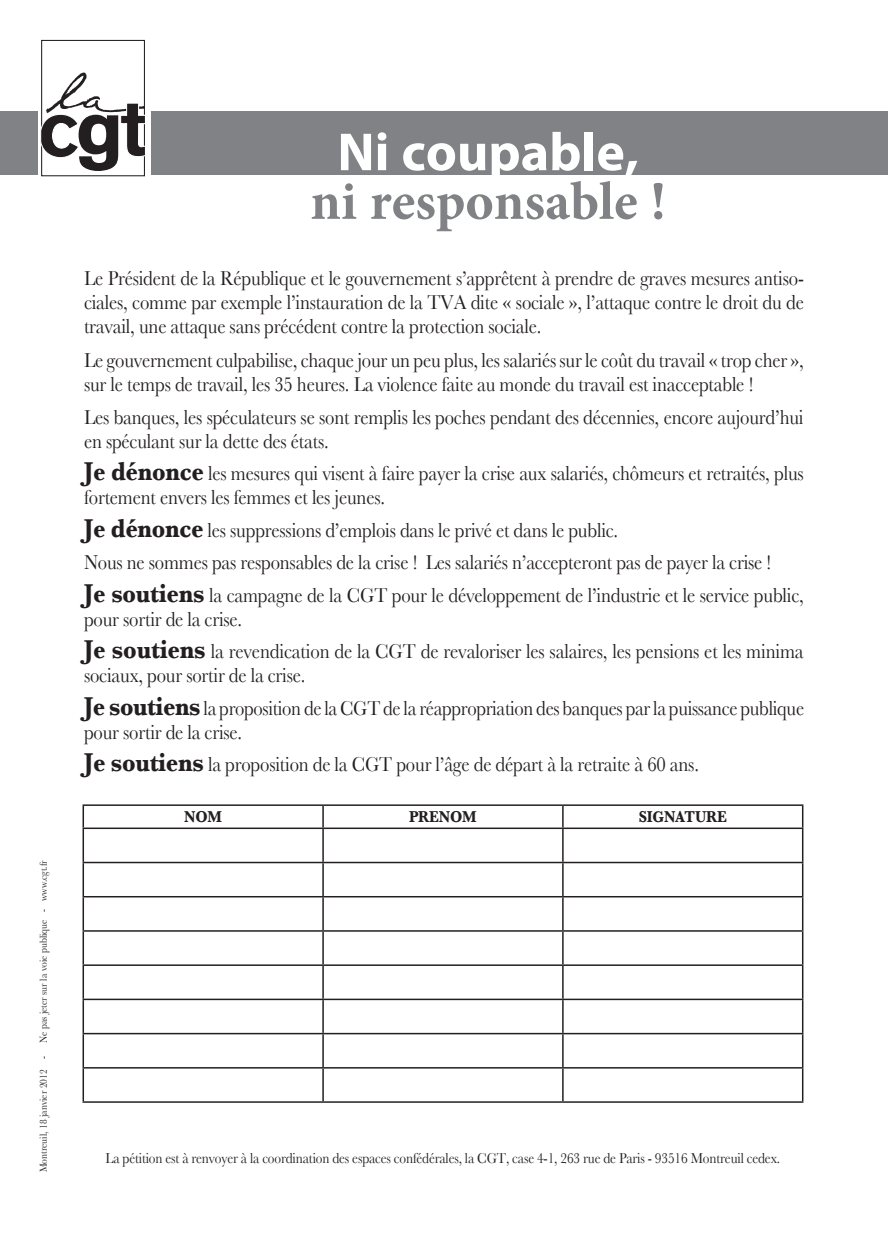
<style>
.page{position:relative;width:888px;height:1258px;background:#fff}
.page>*{position:absolute;margin:0;border:0;box-sizing:border-box;transform-origin:0 0}
.t1{font:700 54px "Minion Pro";color:#808285}
.t2{font:700 54px "Myriad Pro";color:#fff}
.texte{font:21px/24px "Baskerville";letter-spacing:-.01em;color:#231f20;scale:.89 1}
.txt_fin{font:700 16.5px "Baskerville";letter-spacing:-.01em;color:#231f20;scale:.89 1}
.texte-2{font:15px "Baskerville";letter-spacing:-.01em;color:#231f20;scale:.89 1}
.t3{font:10.5px "Baskerville";color:#231f20;scale:.9 1}
.s1{font-weight:700;font-size:27px}
</style>
<div class="page">
<div style="left:0;top:111px;width:888px;height:64px;background:#808285"></div>
<div style="left:38px;top:37px;width:113px;height:142px;background:linear-gradient(to right,#f5f4f5,#f6f5f6)"></div>
<svg style="left:40px;top:40px;width:106px;height:136px"></svg>
<hr style="left:83px;top:804px;width:240px;height:2px;background:#231f20">
<svg style="left:83px;top:806px;width:1px;height:21px"></svg>
<hr style="left:323px;top:804px;width:240px;height:2px;background:#231f20">
<hr style="left:322px;top:806px;width:2px;height:21px;background:#231f20">
<hr style="left:563px;top:804px;width:240px;height:2px;background:#231f20">
<hr style="left:562px;top:806px;width:2px;height:21px;background:#231f20">
<svg style="left:802px;top:806px;width:1px;height:21px"></svg>
<hr style="left:83px;top:827px;width:240px;height:2px;background:#231f20">
<hr style="left:83px;top:829px;width:1px;height:33px;background:#231f20">
<hr style="left:323px;top:827px;width:240px;height:2px;background:#231f20">
<hr style="left:322px;top:829px;width:2px;height:33px;background:#231f20">
<hr style="left:563px;top:827px;width:240px;height:2px;background:#231f20">
<hr style="left:562px;top:829px;width:2px;height:33px;background:#231f20">
<hr style="left:802px;top:829px;width:1px;height:33px;background:#231f20">
<hr style="left:83px;top:862px;width:240px;height:1px;background:#231f20">
<hr style="left:83px;top:863px;width:1px;height:33px;background:#231f20">
<hr style="left:323px;top:862px;width:240px;height:1px;background:#231f20">
<hr style="left:322px;top:863px;width:2px;height:33px;background:#231f20">
<hr style="left:563px;top:862px;width:240px;height:1px;background:#231f20">
<hr style="left:562px;top:863px;width:2px;height:33px;background:#231f20">
<hr style="left:802px;top:863px;width:1px;height:33px;background:#231f20">
<hr style="left:83px;top:896px;width:240px;height:1px;background:#231f20">
<hr style="left:83px;top:897px;width:1px;height:33px;background:#231f20">
<hr style="left:323px;top:896px;width:240px;height:1px;background:#231f20">
<hr style="left:322px;top:897px;width:2px;height:33px;background:#231f20">
<hr style="left:563px;top:896px;width:240px;height:1px;background:#231f20">
<hr style="left:562px;top:897px;width:2px;height:33px;background:#231f20">
<hr style="left:802px;top:897px;width:1px;height:33px;background:#231f20">
<hr style="left:83px;top:930px;width:240px;height:2px;background:#231f20">
<hr style="left:83px;top:932px;width:1px;height:32px;background:#231f20">
<hr style="left:323px;top:930px;width:240px;height:2px;background:#231f20">
<hr style="left:322px;top:932px;width:2px;height:32px;background:#231f20">
<hr style="left:563px;top:930px;width:240px;height:2px;background:#231f20">
<hr style="left:562px;top:932px;width:2px;height:32px;background:#231f20">
<hr style="left:802px;top:932px;width:1px;height:32px;background:#231f20">
<hr style="left:83px;top:964px;width:240px;height:2px;background:#231f20">
<hr style="left:83px;top:966px;width:1px;height:32px;background:#231f20">
<hr style="left:323px;top:964px;width:240px;height:2px;background:#231f20">
<hr style="left:322px;top:966px;width:2px;height:32px;background:#231f20">
<hr style="left:563px;top:964px;width:240px;height:2px;background:#231f20">
<hr style="left:562px;top:966px;width:2px;height:32px;background:#231f20">
<hr style="left:802px;top:966px;width:1px;height:32px;background:#231f20">
<hr style="left:83px;top:998px;width:240px;height:2px;background:#231f20">
<hr style="left:83px;top:1000px;width:1px;height:33px;background:#231f20">
<hr style="left:323px;top:998px;width:240px;height:2px;background:#231f20">
<hr style="left:322px;top:1000px;width:2px;height:33px;background:#231f20">
<hr style="left:563px;top:998px;width:240px;height:2px;background:#231f20">
<hr style="left:562px;top:1000px;width:2px;height:33px;background:#231f20">
<hr style="left:802px;top:1000px;width:1px;height:33px;background:#231f20">
<hr style="left:83px;top:1033px;width:240px;height:1px;background:#231f20">
<hr style="left:83px;top:1034px;width:1px;height:33px;background:#231f20">
<hr style="left:323px;top:1033px;width:240px;height:1px;background:#231f20">
<hr style="left:322px;top:1034px;width:2px;height:33px;background:#231f20">
<hr style="left:563px;top:1033px;width:240px;height:1px;background:#231f20">
<hr style="left:562px;top:1034px;width:2px;height:33px;background:#231f20">
<hr style="left:802px;top:1034px;width:1px;height:33px;background:#231f20">
<hr style="left:83px;top:1067px;width:240px;height:1px;background:#231f20">
<hr style="left:83px;top:1068px;width:1px;height:33px;background:#231f20">
<hr style="left:323px;top:1067px;width:240px;height:1px;background:#231f20">
<hr style="left:322px;top:1068px;width:2px;height:33px;background:#231f20">
<hr style="left:563px;top:1067px;width:240px;height:1px;background:#231f20">
<hr style="left:562px;top:1068px;width:2px;height:33px;background:#231f20">
<hr style="left:802px;top:1068px;width:1px;height:33px;background:#231f20">
<hr style="left:83px;top:1101px;width:240px;height:2px;background:#231f20">
<hr style="left:323px;top:1101px;width:240px;height:2px;background:#231f20">
<hr style="left:563px;top:1101px;width:240px;height:2px;background:#231f20">
<p class="t3" style="left:37px;top:1172px;width:348px;rotate:-90deg">Montreuil, 18 janvier 2012 - Ne pas jeter sur la voie publique - www.cgt.fr</p>
<p class="t2" style="left:337px;top:117px;width:303px">Ni coupable,</p>
<p class="t1" style="left:310px;top:163px;width:357px">ni responsable !</p>
<p class="texte" style="left:84px;top:266px;width:810px;text-align:justify">Le Président de la République et le gouvernement s’apprêtent à prendre de graves mesures antiso&shy;ciales, comme par exemple l’instauration de la TVA dite « sociale », l’attaque contre le droit du de travail, une attaque sans précédent contre la protection sociale.</p>
<p class="texte" style="left:84px;top:348px;width:810px">Le gouvernement culpabilise, chaque jour un peu plus, les salariés sur le coût du travail « trop cher », sur le temps de travail, les 35 heures. La violence faite au monde du travail est inacceptable !</p>
<p class="texte" style="left:84px;top:405px;width:810px">Les banques, les spéculateurs se sont remplis les poches pendant des décennies, encore aujourd’hui en spéculant sur la dette des états.</p>
<p class="texte" style="left:84px;top:461px;width:810px"><span class="s1">Je dénonce</span> les mesures qui visent à faire payer la crise aux salariés, chômeurs et retraités, plus fortement envers les femmes et les jeunes.</p>
<p class="texte" style="left:84px;top:518px;width:602px"><span class="s1">Je dénonce</span> les suppressions d’emplois dans le privé et dans le public.</p>
<p class="texte" style="left:84px;top:550px;width:774px">Nous ne sommes pas responsables de la crise ! Les salariés n’accepteront pas de payer la crise !</p>
<p class="texte" style="left:84px;top:583px;width:810px"><span class="s1">Je soutiens</span> la campagne de la CGT pour le développement de l’industrie et le service public, pour sortir de la crise.</p>
<p class="texte" style="left:84px;top:639px;width:810px"><span class="s1">Je soutiens</span> la revendication de la CGT de revaloriser les salaires, les pensions et les minima sociaux, pour sortir de la crise.</p>
<p class="texte" style="left:84px;top:696px;width:811px"><span class="s1">Je soutiens</span> la proposition de la CGT de la réappropriation des banques par la puissance publique pour sortir de la crise.</p>
<p class="texte" style="left:84px;top:752px;width:692px"><span class="s1">Je soutiens</span> la proposition de la CGT pour l’âge de départ à la retraite à 60 ans.</p>
<p class="txt_fin" style="left:184px;top:807px;width:44px">NOM</p>
<p class="txt_fin" style="left:409px;top:807px;width:78px">PRENOM</p>
<p class="txt_fin" style="left:639px;top:807px;width:101px">SIGNATURE</p>
<p class="texte-2" style="left:105px;top:1149px;width:760px">La pétition est à renvoyer à la coordination des espaces confédérales, la CGT, case 4-1, 263 rue de Paris - 93516 Montreuil cedex.</p>
</div>
